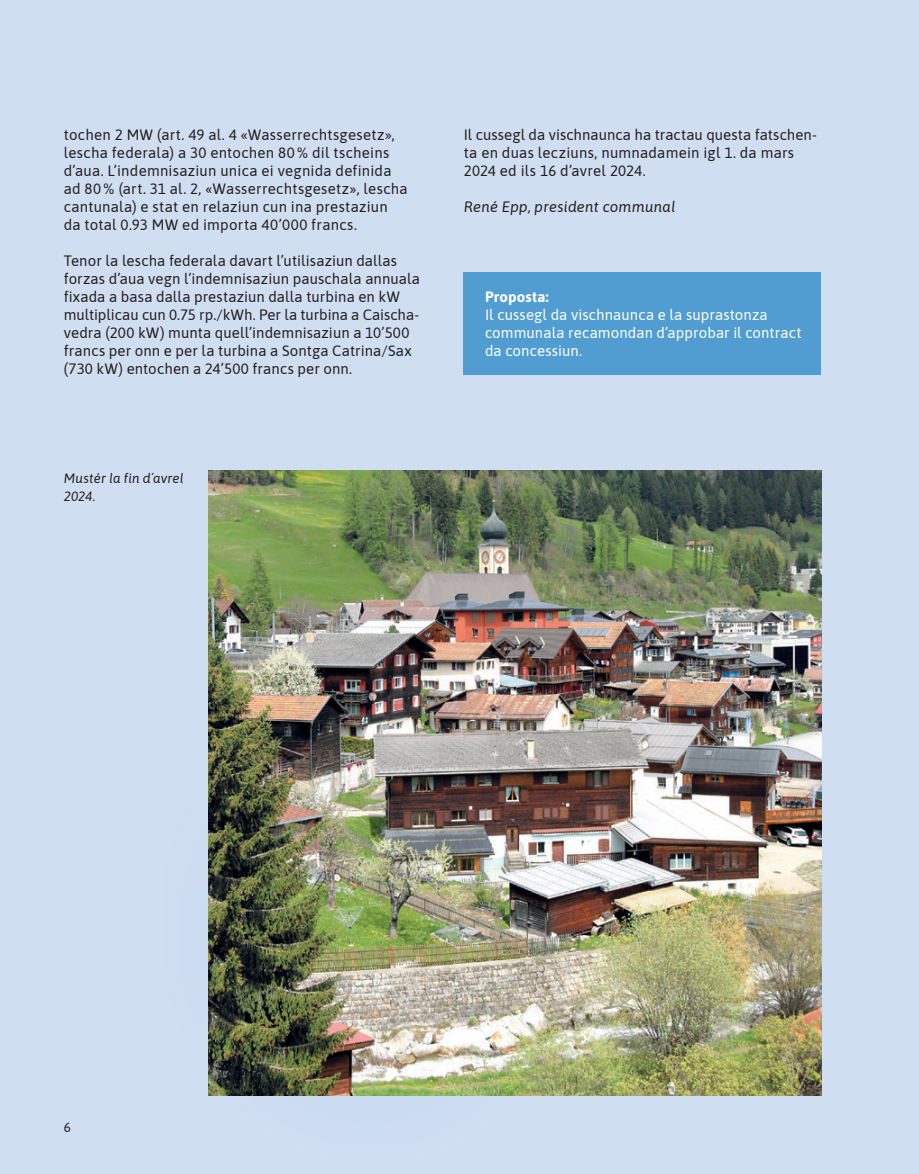
<style>
.page{position:relative;width:919px;height:1174px;background:#fff}
.page>*{position:absolute;margin:0;border:0;box-sizing:border-box;transform-origin:0 0}
.t1{font:15px/18px "Asap";letter-spacing:.01em;color:#231f20}
.t2{font:15px/18px "Asap";letter-spacing:.005em;color:#fff}
.t3{font:italic 15px "Asap";letter-spacing:.02em;color:#231f20}
.t4{font:700 15px "Asap";letter-spacing:.015em;color:#fff}
.t5{font:italic 13.5px/18px "Asap";letter-spacing:.01em;color:#231f20}
.t6{font:13.5px "Asap";color:#231f20}
</style>
<div class="page">
<div style="left:0;top:0;width:918px;height:1174px;background:#d0def1"></div>
<img style="left:208px;top:471px;width:613px;height:624px">
<div style="left:463px;top:272px;width:358px;height:103px;background:#519dd2"></div>
<p class="t1" style="left:64px;top:125px;width:345px">tochen 2 MW (art. 49 al. 4 «Wasserrechtsgesetz», lescha federala) a 30 entochen 80% dil tscheins d’aua. L’indemnisaziun unica ei vegnida definida ad 80% (art. 31 al. 2, «Wasserrechtsgesetz», lescha cantunala) e stat en relaziun cun ina prestaziun da total 0.93 MW ed importa 40’000 francs.</p>
<p class="t1" style="left:64px;top:251px;width:358px">Tenor la lescha federala davart l’utilisaziun dallas forzas d’aua vegn l’indemnisaziun pauschala annuala fixada a basa dalla prestaziun dalla turbina en kW multiplicau cun 0.75 rp./kWh. Per la turbina a Caischa&shy;vedra (200 kW) munta quell’indemnisaziun a 10’500 francs per onn e per la turbina a Sontga Catrina/Sax (730 kW) entochen a 24’500 francs per onn.</p>
<p class="t5" style="left:64px;top:468px;width:121px">Mustér la fin d´avrel<br>2024.</p>
<p class="t1" style="left:463px;top:125px;width:355px">Il cussegl da vischnaunca ha tractau questa fatschen&shy;ta en duas lecziuns, numnadamein igl 1. da mars<br>2024 ed ils 16 d’avrel 2024.</p>
<p class="t3" style="left:463px;top:197px;width:213px">René Epp, president communal</p>
<p class="t4" style="left:485px;top:286px;width:65px">Proposta:</p>
<p class="t2" style="left:485px;top:305px;width:318px">Il cussegl da vischnaunca e la suprastonza communala recamondan d’approbar il contract da concessiun.</p>
<p class="t6" style="left:64px;top:1118px;width:9px">6</p>
</div>
